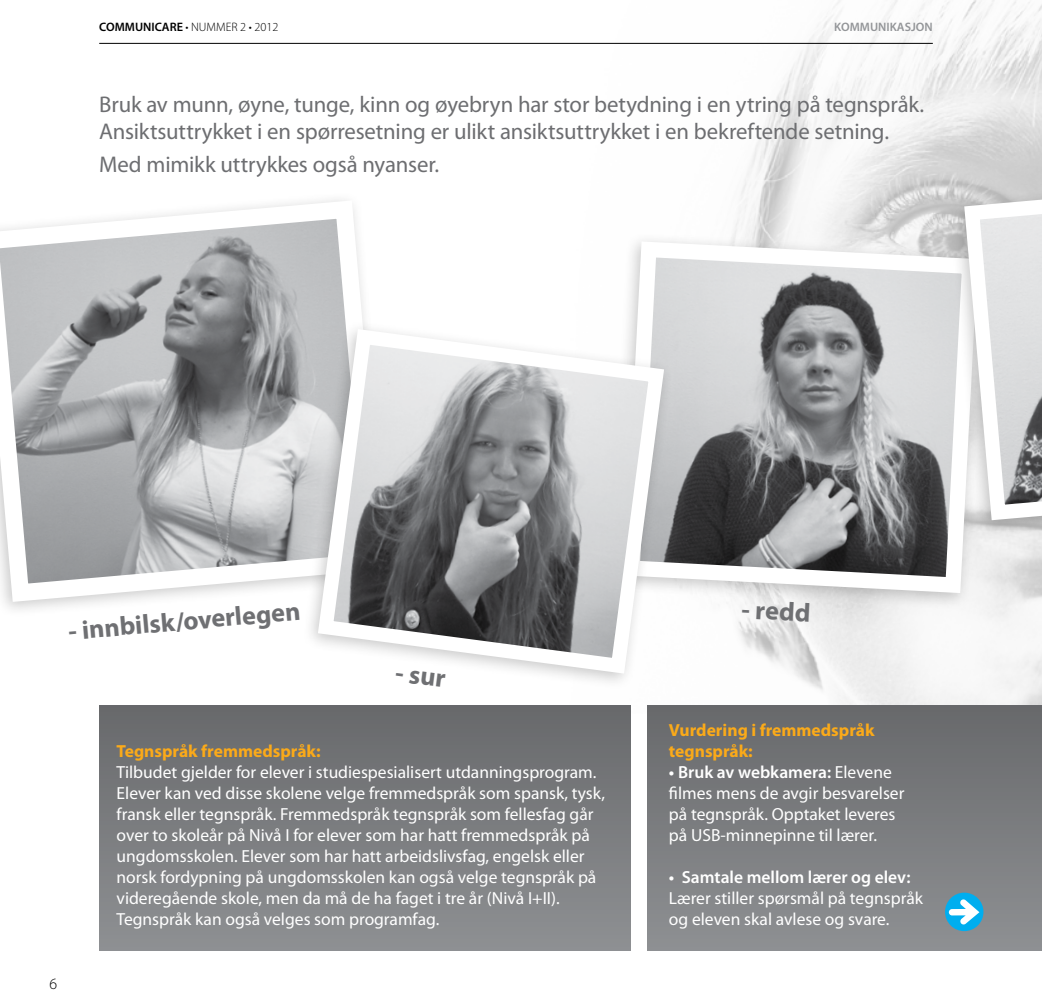
<style>
.page{position:relative;width:1042px;height:1008px;background:#fff}
.page>*{position:absolute;margin:0;border:0;box-sizing:border-box;transform-origin:0 0}
.t1{font:700 26.25px "Myriad Pro";color:#6f7073}
.t2{font:22.75px/27.3px "Myriad Pro";letter-spacing:-.005em;color:#6d6e71}
.t3{font:17.5px/21px "Myriad Pro";color:#fff}
.t4{font:700 17.5px/21px "Myriad Pro";color:#fbaa19}
.t5{font:600 17.5px "Myriad Pro";color:#fff}
.t6{font:300 15.75px "Myriad Pro";color:#000}
.t7{font:300 12.25px "Myriad Pro";color:#000}
.t8{font:600 12.25px "Myriad Pro";color:#939598}
.s1{font-weight:600}
</style>
<div class="page">
<img style="left:476px;top:0;width:566px;height:713px">
<div style="left:648px;top:704px;width:394px;height:246px;background:linear-gradient(to bottom,#67696b,#8e9093)"></div>
<div style="left:99px;top:704px;width:531px;height:246px;background:linear-gradient(to bottom,#67696b,#8e9093)"></div>
<div style="left:945px;top:892px;width:38px;height:38px;background:#00aeef;border-radius:50%"></div>
<svg style="left:949px;top:898px;width:30px;height:26px"></svg>
<svg style="left:0;top:199px;width:365px;height:411px"></svg>
<div style="left:608px;top:232px;width:380px;height:377px;background:#000;opacity:.21"></div>
<svg style="left:616px;top:233px;width:370px;height:368px"></svg>
<div style="left:302px;top:320px;width:371px;height:369px;background:#000;opacity:.21"></div>
<svg style="left:310px;top:321px;width:362px;height:360px"></svg>
<div style="left:948px;top:169px;width:94px;height:368px;background:#000;opacity:.21"></div>
<svg style="left:956px;top:171px;width:86px;height:357px"></svg>
<hr style="left:99px;top:43px;width:834px;height:1px;background:#000">
<p class="t7" style="left:99px;top:21px;width:181px"><span class="s1">COMMUNICARE</span> • NUMMER 2 • 2012</p>
<p class="t8" style="left:834px;top:20px;width:100px">KOMMUNIKASJON</p>
<h2 class="t2" style="left:99px;top:91px;width:826px">Bruk av munn, øyne, tunge, kinn og øyebryn har stor betydning i en ytring på tegnspråk.<br>Ansiktsuttrykket i en spørresetning er ulikt ansiktsuttrykket i en bekreftende setning.</h2>
<h2 class="t2" style="left:99px;top:151px;width:341px">Med mimikk uttrykkes også nyanser.</h2>
<h1 class="t1" style="left:67px;top:616px;width:234px;rotate:-5deg">- innbilsk/overlegen</h1>
<h1 class="t1" style="left:398px;top:657px;width:52px;rotate:8deg">- sur</h1>
<p class="t6" style="left:50px;top:974px;width:9px">6</p>
<p class="t4" style="left:117px;top:740px;width:205px">Tegnspråk fremmedspråk:</p>
<p class="t3" style="left:117px;top:761px;width:490px">Tilbudet gjelder for elever i studiespesialisert utdanningsprogram.<br>Elever kan ved disse skolene velge fremmedspråk som spansk, tysk, fransk eller tegnspråk. Fremmedspråk tegnspråk som fellesfag går over to skoleår på Nivå I for elever som har hatt fremmedspråk på ungdomsskolen. Elever som har hatt arbeidslivsfag, engelsk eller norsk fordypning på ungdomsskolen kan også velge tegnspråk på videregående skole, men da må de ha faget i tre år (Nivå I+II).<br>Tegnspråk kan også velges som programfag.</p>
<h1 class="t1" style="left:742px;top:594px;width:70px;rotate:3deg">- redd</h1>
<p class="t4" style="left:669px;top:719px;width:207px">Vurdering i fremmedspråk tegnspråk:</p>
<p class="t3" style="left:669px;top:761px;width:237px"><span class="s1">• Bruk av webkamera:</span> Elevene filmes mens de avgir besvarelser på tegnspråk. Opptaket leveres på USB-minnepinne til lærer.</p>
<p class="t5" style="left:669px;top:866px;width:243px">• Samtale mellom lærer og elev:</p>
<p class="t3" style="left:669px;top:887px;width:255px">Lærer stiller spørsmål på tegnspråk og eleven skal avlese og svare.</p>
</div>
